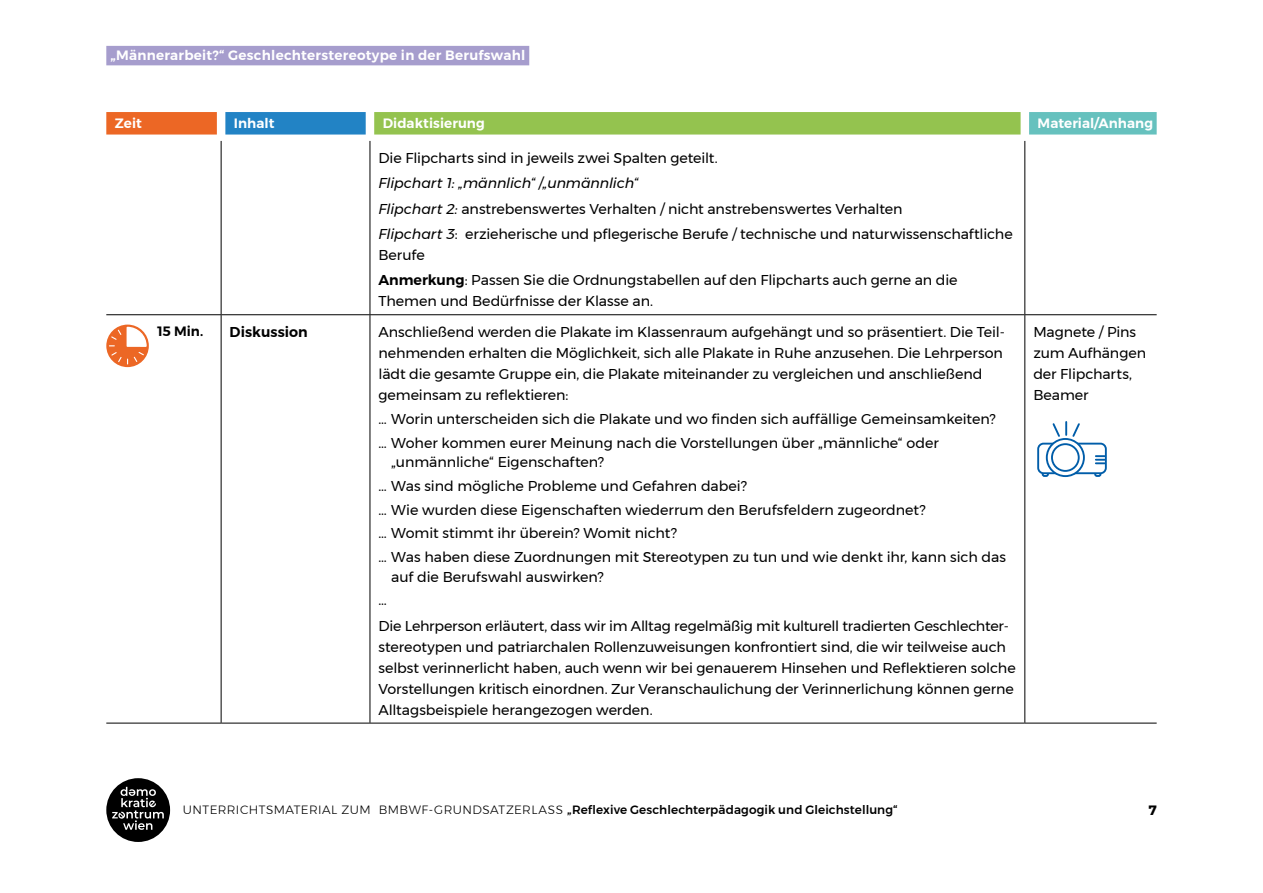
<style>
.page{position:relative;width:1263px;height:893px;background:#fff}
.page>*{position:absolute;margin:0;border:0;box-sizing:border-box;transform-origin:0 0}
.t1{font:14.25px/21px "Montserrat";letter-spacing:-.005em;color:#000}
.t2{font:600 14.25px "Montserrat";letter-spacing:.005em;color:#000}
.t3{font:600 13.5px "Montserrat";letter-spacing:.02em;color:#fff}
.t4{font:600 13.5px "Montserrat";color:#000}
.t5{font:700 13.5px "Montserrat";color:#000}
.t6{font:500 12px "Montserrat";letter-spacing:.005em;color:#000}
.s1{font-style:italic}
.s2{font-weight:600}
.s3{font-weight:300}
</style>
<div class="page">
<div style="left:106px;top:46px;width:423px;height:19px;background:#a69dcd"></div>
<div style="left:106px;top:778px;width:64px;height:64px;background:#000;border-radius:50%"></div>
<svg style="left:112px;top:787px;width:52px;height:43px"></svg>
<svg style="left:106px;top:315px;width:1051px;height:408px"></svg>
<hr style="left:106px;top:314px;width:115px;height:1px;background:#000">
<hr style="left:221px;top:314px;width:149px;height:1px;background:#000">
<hr style="left:370px;top:314px;width:655px;height:1px;background:#000">
<hr style="left:1025px;top:314px;width:132px;height:1px;background:#000">
<hr style="left:106px;top:723px;width:115px;height:1px;background:#000">
<hr style="left:221px;top:723px;width:149px;height:1px;background:#000">
<hr style="left:370px;top:723px;width:655px;height:1px;background:#000">
<hr style="left:1025px;top:723px;width:132px;height:1px;background:#000">
<hr style="left:370px;top:141px;width:1px;height:173px;background:#000">
<hr style="left:370px;top:315px;width:1px;height:408px;background:#000">
<hr style="left:1024px;top:141px;width:1px;height:173px;background:#000">
<hr style="left:1024px;top:315px;width:1px;height:408px;background:#000">
<hr style="left:221px;top:141px;width:1px;height:173px;background:#000">
<hr style="left:221px;top:315px;width:1px;height:408px;background:#000">
<div style="left:106px;top:112px;width:111px;height:23px;background:#ec6725"></div>
<div style="left:225px;top:112px;width:141px;height:23px;background:#2283c5"></div>
<div style="left:374px;top:112px;width:646px;height:23px;background:#94c34f"></div>
<div style="left:1029px;top:112px;width:128px;height:23px;background:#66c1be"></div>
<div style="left:1042px;top:470px;width:7px;height:7px;border:2px solid #005da9;border-radius:2px"></div>
<div style="left:1094px;top:470px;width:7px;height:7px;border:2px solid #005da9;border-radius:2px"></div>
<div style="left:1038px;top:444px;width:68px;height:29px;background:#fff;border-radius:5px"></div>
<div style="left:1037px;top:443px;width:70px;height:31px;border:2px solid #005da9;border-radius:5px"></div>
<svg style="left:1047px;top:439px;width:37px;height:37px"></svg>
<div style="left:1046px;top:438px;width:39px;height:39px;border:2px solid #005da9;border-radius:50%"></div>
<div style="left:1052px;top:444px;width:27px;height:27px;background:#fff;border-radius:50%"></div>
<div style="left:1051px;top:443px;width:29px;height:29px;border:2px solid #005da9;border-radius:50%"></div>
<svg style="left:1051px;top:422px;width:30px;height:16px"></svg>
<svg style="left:1096px;top:455px;width:9px;height:9px"></svg>
<svg style="left:106px;top:325px;width:43px;height:42px"></svg>
<svg style="left:109px;top:326px;width:38px;height:38px"></svg>
<p class="t3" style="left:111px;top:44px;width:416px">„Männerarbeit?“ Geschlechterstereotype in der Berufswahl</p>
<p class="t3" style="left:115px;top:113px;width:29px">Zeit</p>
<p class="t3" style="left:234px;top:113px;width:42px">Inhalt</p>
<p class="t3" style="left:383px;top:113px;width:104px">Didaktisierung</p>
<p class="t3" style="left:1037px;top:113px;width:117px">Material/Anhang</p>
<p class="t1" style="left:378px;top:148px;width:341px">Die Flipcharts sind in jeweils zwei Spalten geteilt.</p>
<p class="t1" style="left:378px;top:171px;width:636px;line-height:25.2px"><span class="s1">Flipchart 1: „männlich“ /„unmännlich“<br>Flipchart 2:</span> anstrebenswertes Verhalten / nicht anstrebenswertes Verhalten<br><span class="s1">Flipchart 3</span>: erzieherische und pflegerische Berufe / technische und naturwissenschaftliche</p>
<p class="t1" style="left:378px;top:242px;width:581px;line-height:25.2px">Berufe<br><span class="s2">Anmerkung</span>: Passen Sie die Ordnungstabellen auf den Flipcharts auch gerne an die</p>
<p class="t1" style="left:378px;top:291px;width:276px">Themen und Bedürfnisse der Klasse an.</p>
<p class="t4" style="left:157px;top:321px;width:47px">15 Min.</p>
<p class="t2" style="left:230px;top:321px;width:80px">Diskussion</p>
<p class="t1" style="left:378px;top:321px;width:628px">Anschließend werden die Plakate im Klassenraum aufgehängt und so präsentiert. Die Teil&shy;nehmenden erhalten die Möglichkeit, sich alle Plakate in Ruhe anzusehen. Die Lehrperson lädt die gesamte Gruppe ein, die Plakate miteinander zu vergleichen und anschließend gemeinsam zu reflektieren:</p>
<p class="t1" style="left:378px;top:407px;width:619px;line-height:23.7px">… Worin unterscheiden sich die Plakate und wo finden sich auffällige Gemeinsamkeiten? … Woher kommen eurer Meinung nach die Vorstellungen über „männliche“ oder</p>
<p class="t1" style="left:378px;top:450px;width:629px;line-height:23.7px;text-indent:13px">„unmännliche“ Eigenschaften?<br>… Was sind mögliche Probleme und Gefahren dabei?<br>… Wie wurden diese Eigenschaften wiederrum den Berufsfeldern zugeordnet?<br>… Womit stimmt ihr überein? Womit nicht?<br>… Was haben diese Zuordnungen mit Stereotypen zu tun und wie denkt ihr, kann sich das</p>
<p class="t1" style="left:391px;top:566px;width:214px">auf die Berufswahl auswirken?</p>
<p class="t1" style="left:378px;top:587px;width:630px;line-height:25.2px">…<br>Die Lehrperson erläutert, dass wir im Alltag regelmäßig mit kulturell tradierten Geschlechter-</p>
<p class="t1" style="left:378px;top:636px;width:639px">stereotypen und patriarchalen Rollenzuweisungen konfrontiert sind, die wir teilweise auch selbst verinnerlicht haben, auch wenn wir bei genauerem Hinsehen und Reflektieren solche Vorstellungen kritisch einordnen. Zur Veranschaulichung der Verinnerlichung können gerne Alltagsbeispiele herangezogen werden.</p>
<p class="t1" style="left:1033px;top:321px;width:114px">Magnete / Pins zum Aufhängen der Flipcharts,<br>Beamer</p>
<p class="t6" style="left:183px;top:800px;width:716px"><span class="s3">UNTERRICHTSMATERIAL ZUM BMBWF-GRUNDSATZERLASS</span> „Reflexive Geschlechterpädagogik und Gleichstellung“</p>
<p class="t5" style="left:1149px;top:799px;width:9px">7</p>
</div>
